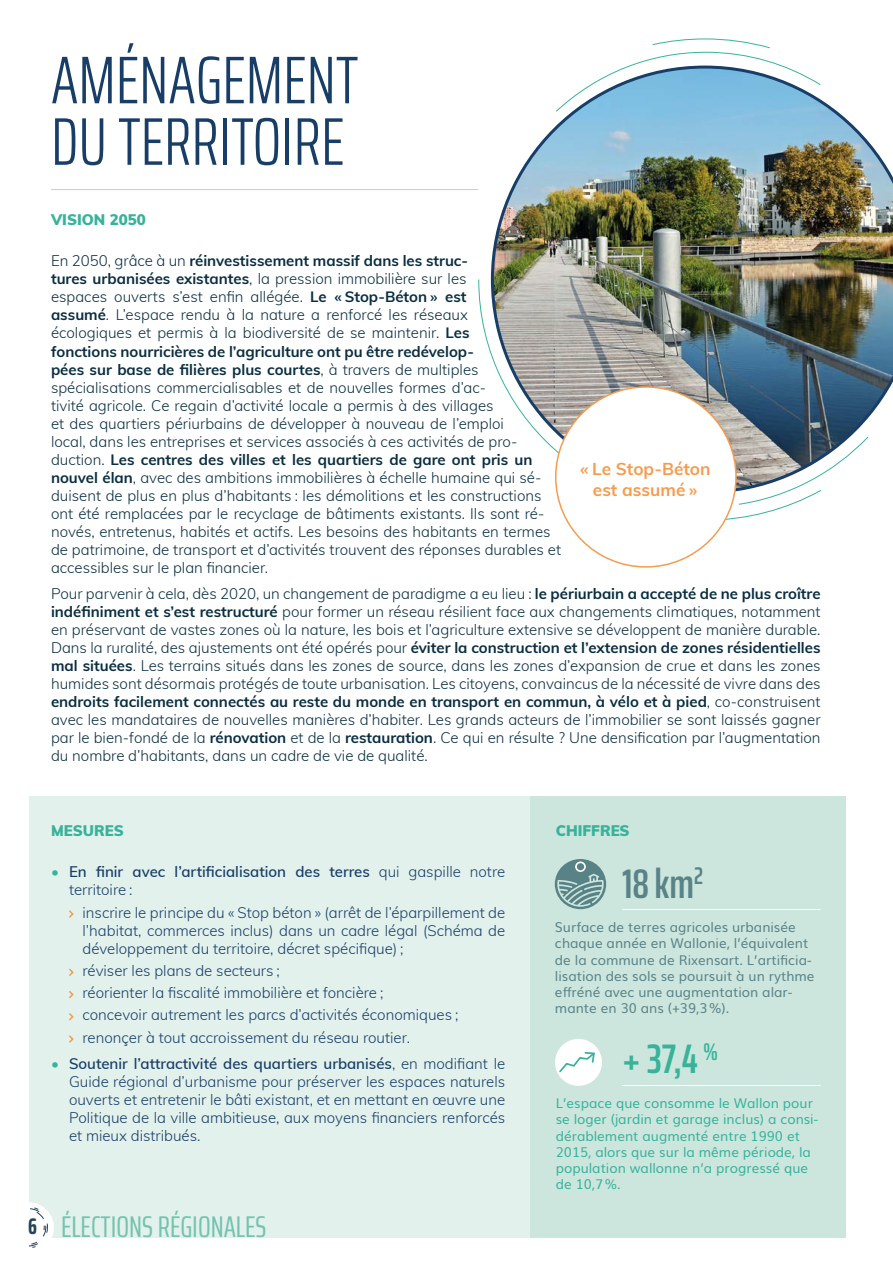
<style>
.page{position:relative;width:893px;height:1263px;background:#fff}
.page>*{position:absolute;margin:0;border:0;box-sizing:border-box;transform-origin:0 0}
.t1{font:300 extra-condensed 67.5px/61.5px "Saira";color:#183e68}
.t2{font:600 extra-condensed 41.4px "Saira";color:#38b39a}
.t3{font:600 extra-condensed 41.4px "Saira";color:#5a8388}
.t4{font:extra-condensed 30px "Saira";color:#75c3ae}
.t5{font:700 extra-condensed 22.5px "Saira";color:#244259}
.t6{font:700 17.25px/20.7px "Muli";color:#f59c4e;text-align:center}
.t7{font:300 15px/18px "Muli";color:#0a2e41}
.t8{font:300 15px/18px "Muli";color:#183e68;text-align:justify}
.t9{font:600 15px/18px "Muli";color:#183e68}
.t10{font:900 15px "Muli";color:#38b39a}
.t11{font:13.5px/16.2px "Muli";color:#5a8388}
.t12{font:13.5px/16.2px "Muli";color:#38b39a}
.s1{font-weight:700}
.s2{font-weight:300;color:#38b39a}
.s3{font-weight:300}
.s4{color:#38b39a}
.s5{font-weight:600}
</style>
<div class="page">
<svg style="left:478px;top:279px;width:13px;height:76px"></svg>
<svg style="left:628px;top:38px;width:155px;height:28px"></svg>
<svg style="left:725px;top:493px;width:92px;height:28px"></svg>
<div style="left:29px;top:796px;width:501px;height:441px;background:#e2f1ec"></div>
<div style="left:3px;top:1202px;width:51px;height:51px;background:#fff;border-radius:50%"></div>
<div style="left:530px;top:796px;width:316px;height:441px;background:#cce6dd"></div>
<svg style="left:29px;top:1207px;width:19px;height:41px"></svg>
<svg style="left:69px;top:910px;width:5px;height:8px"></svg>
<svg style="left:69px;top:968px;width:5px;height:8px"></svg>
<svg style="left:69px;top:991px;width:5px;height:8px"></svg>
<svg style="left:69px;top:1013px;width:5px;height:8px"></svg>
<svg style="left:69px;top:1035px;width:5px;height:8px"></svg>
<img style="left:491px;top:66px;width:402px;height:427px">
<div style="left:556px;top:387px;width:180px;height:180px;background:#fff;border-radius:50%"></div>
<hr style="left:51px;top:189px;width:427px;height:1px;background:#b2dbce">
<hr style="left:622px;top:909px;width:199px;height:1px;background:#fff">
<hr style="left:622px;top:1085px;width:199px;height:1px;background:#fff">
<div style="left:555px;top:1039px;width:47px;height:47px;background:#fff;border-radius:50%"></div>
<svg style="left:559px;top:1052px;width:36px;height:21px"></svg>
<div style="left:555px;top:859px;width:51px;height:50px;background:#598287;border-radius:50%"></div>
<svg style="left:557px;top:861px;width:47px;height:46px"></svg>
<h1 class="t1" style="left:51px;top:47px;width:309px">AMÉNAGEMENT<br>DU TERRITOIRE</h1>
<p class="t10" style="left:51px;top:209px;width:96px">VISION 2050</p>
<p class="t7" style="left:51px;top:251px;width:511px">En 2050, grâce à un <span class="s1">réinvestissement massif dans les struc-<br>tures urbanisées existantes</span>, la pression immobilière sur les<br>espaces ouverts s’est enfin allégée. <span class="s1">Le « Stop-Béton » est<br>assumé</span>. L’espace rendu à la nature a renforcé les réseaux<br>écologiques et permis à la biodiversité de se maintenir. <span class="s1">Les<br>fonctions nourricières de l’agriculture ont pu être redévelop-<br>pées sur base de filières plus courtes</span>, à travers de multiples spécialisations commercialisables et de nouvelles formes d’ac-<br>tivité agricole. Ce regain d’activité locale a permis à des villages<br>et des quartiers périurbains de développer à nouveau de l’emploi<br>local, dans les entreprises et services associés à ces activités de pro&shy;duction. <span class="s1">Les centres des villes et les quartiers de gare ont pris un nouvel élan</span>, avec des ambitions immobilières à échelle humaine qui sé&shy;duisent de plus en plus d’habitants : les démolitions et les constructions ont été remplacées par le recyclage de bâtiments existants. Ils sont ré&shy;novés, entretenus, habités et actifs. Les besoins des habitants en termes de patrimoine, de transport et d’activités trouvent des réponses durables et accessibles sur le plan financier.</p>
<p class="t7" style="left:51px;top:584px;width:771px;text-align:justify">Pour parvenir à cela, dès 2020, un changement de paradigme a eu lieu : <span class="s1">le périurbain a accepté de ne plus croître indéfiniment et s’est restructuré</span> pour former un réseau résilient face aux changements climatiques, notamment en préservant de vastes zones où la nature, les bois et l’agriculture extensive se développent de manière durable.<br>Dans la ruralité, des ajustements ont été opérés pour <span class="s1">éviter la construction et l’extension de zones résidentielles mal situées</span>. Les terrains situés dans les zones de source, dans les zones d’expansion de crue et dans les zones humides sont désormais protégés de toute urbanisation. Les citoyens, convaincus de la nécessité de vivre dans des <span class="s1">endroits facilement connectés au reste du monde en transport en commun, à vélo et à pied</span>, co-construisent avec les mandataires de nouvelles manières d’habiter. Les grands acteurs de l’immobilier se sont laissés gagner par le bien-fondé de la <span class="s1">rénovation</span> et de la <span class="s1">restauration</span>. Ce qui en résulte ? Une densification par l’augmentation du nombre d’habitants, dans un cadre de vie de qualité.</p>
<p class="t6" style="left:580px;top:458px;width:132px">« Le Stop-Béton est assumé »</p>
<h3 class="t5" style="left:28px;top:1209px;width:10px">6</h3>
<p class="t10" style="left:51px;top:819px;width:74px">MESURES</p>
<p class="t10" style="left:556px;top:819px;width:75px">CHIFFRES</p>
<p class="t9" style="left:69px;top:862px;width:438px;text-indent:-18px"><span class="s2">•</span> En finir avec l’artificialisation des terres <span class="s3">qui gaspille notre territoire :</span></p>
<p class="t8" style="left:83px;top:902px;width:424px">inscrire le principe du « Stop béton » (arrêt de l’éparpillement de l’habitat, commerces inclus) dans un cadre légal (Schéma de développement du territoire, décret spécifique) ;</p>
<p class="t8" style="left:83px;top:959px;width:378px;line-height:22.2px;text-align:left">réviser les plans de secteurs ;<br>réorienter la fiscalité immobilière et foncière ;<br>concevoir autrement les parcs d’activités économiques ; renonçer à tout accroissement du réseau routier.</p>
<p class="t8" style="left:69px;top:1054px;width:438px;text-indent:-18px"><span class="s4">•</span> <span class="s5">Soutenir l’attractivité des quartiers urbanisés</span>, en modifiant le Guide régional d’urbanisme pour préserver les espaces naturels ouverts et entretenir le bâti existant, et en mettant en œuvre une Politique de la ville ambitieuse, aux moyens financiers renforcés et mieux distribués.</p>
<h2 class="t3" style="left:622px;top:852px;width:82px">18 km<sup>2</sup></h2>
<p class="t11" style="left:555px;top:918px;width:261px">Surface de terres agricoles urbanisée chaque année en Wallonie, l’équivalent de la commune de Rixensart. L’artificia&shy;lisation des sols se poursuit à un rythme effréné avec une augmentation alar&shy;mante en 30 ans (+39,3%).</p>
<h2 class="t2" style="left:622px;top:1028px;width:98px">+ 37,4 <sup>%</sup></h2>
<p class="t12" style="left:556px;top:1094px;width:264px">L’espace que consomme le Wallon pour se loger (jardin et garage inclus) a consi&shy;dérablement augmenté entre 1990 et 2015, alors que sur la même période, la population wallonne n’a progressé que de 10,7%.</p>
<h3 class="t4" style="left:61px;top:1204px;width:207px">ÉLECTIONS RÉGIONALES</h3>
</div>
